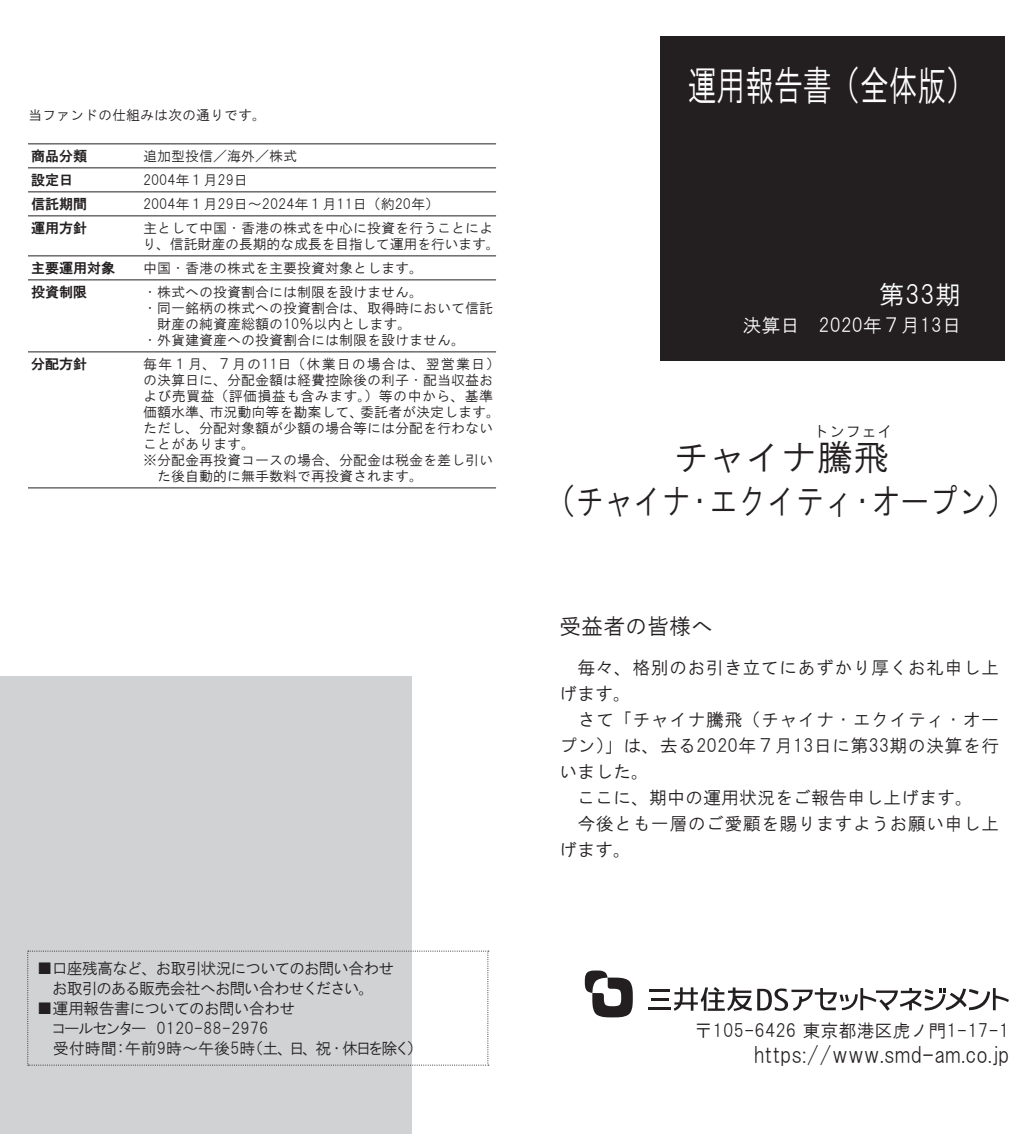
<style>
.page{position:relative;width:1032px;height:1134px;background:#fff}
.page>*{position:absolute;margin:0;border:0;box-sizing:border-box;transform-origin:0 0}
.t1{font:41px "HGS Gothic M";color:#fff;scale:.7 1}
.t2{font:36px "HGS Gothic M";color:#231f20;scale:.8 1}
.t3{font:36px "HGS Gothic M";color:#231f20}
.t4{font:26px "HGS Gothic M";color:#fff}
.t5{font:22px "HGS Gothic M";color:#231f20}
.t6{font:19px "HGS Gothic M";color:#fff}
.t7{font:18px/26px "HGS Gothic M";letter-spacing:.02em;color:#231f20}
.t8{font:18px "HGS Gothic M";color:#231f20}
.t9{font:16px/20px "HGS Gothic M";letter-spacing:-.04em;color:#231f20}
.t10{font:16px/20px "HGS Gothic M";letter-spacing:-.06em;color:#231f20}
.t11{font:14px/16px "HGS Gothic M";color:#231f20}
.t12{font:14px "HGS Gothic E";color:#231f20}
.t13{font:14px "HGS Gothic M";letter-spacing:.075em;color:#231f20}
.t14{font:14px "HGS Gothic M";letter-spacing:.025em;color:#231f20}
</style>
<div class="page">
<div style="left:660px;top:36px;width:344px;height:324px;background:#231f20"></div>
<div style="left:0;top:676px;width:412px;height:458px;background:#d1d2d4"></div>
<hr style="left:28px;top:143px;width:468px;height:1px;background:#231f20">
<hr style="left:28px;top:167px;width:468px;height:1px;background:#231f20">
<hr style="left:28px;top:191px;width:468px;height:1px;background:#231f20">
<hr style="left:28px;top:215px;width:468px;height:1px;background:#231f20">
<hr style="left:28px;top:255px;width:468px;height:1px;background:#231f20">
<hr style="left:28px;top:279px;width:468px;height:1px;background:#231f20">
<hr style="left:28px;top:351px;width:468px;height:1px;background:#231f20">
<hr style="left:28px;top:487px;width:468px;height:1px;background:#231f20">
<svg style="left:27px;top:950px;width:462px;height:115px"></svg>
<svg style="left:585px;top:970px;width:48px;height:47px"></svg>
<hr style="left:649px;top:989px;width:21px;height:3px;background:#231f20">
<hr style="left:648px;top:1007px;width:23px;height:2px;background:#231f20">
<svg style="left:651px;top:998px;width:17px;height:2px"></svg>
<svg style="left:674px;top:987px;width:335px;height:24px"></svg>
<p class="t11" style="left:28px;top:107px;width:239px">当ファンドの仕組みは次の通りです。</p>
<p class="t12" style="left:31px;top:149px;width:57px">商品分類</p>
<p class="t11" style="left:143px;top:148px;width:155px">追加型投信／海外／株式</p>
<p class="t12" style="left:31px;top:173px;width:43px">設定日</p>
<p class="t11" style="left:143px;top:172px;width:106px">2004年１月29日</p>
<p class="t12" style="left:31px;top:197px;width:57px">信託期間</p>
<p class="t11" style="left:143px;top:196px;width:298px">2004年１月29日～2024年１月11日（約20年）</p>
<p class="t12" style="left:31px;top:221px;width:57px">運用方針</p>
<p class="t11" style="left:143px;top:220px;width:359px">主として中国・香港の株式を中心に投資を行うことにより、信託財産の長期的な成長を目指して運用を行います。</p>
<p class="t12" style="left:31px;top:261px;width:85px">主要運用対象</p>
<p class="t11" style="left:143px;top:260px;width:281px">中国・香港の株式を主要投資対象とします。</p>
<p class="t12" style="left:31px;top:285px;width:57px">投資制限</p>
<p class="t11" style="left:143px;top:284px;width:281px">・ 株式への投資割合には制限を設けません。</p>
<p class="t11" style="left:143px;top:300px;width:351px">・ 同一銘柄の株式への投資割合は、取得時において信託</p>
<p class="t11" style="left:157px;top:316px;width:256px">財産の純資産総額の10％以内とします。</p>
<p class="t11" style="left:143px;top:332px;width:323px">・ 外貨建資産への投資割合には制限を設けません。</p>
<p class="t12" style="left:31px;top:357px;width:57px">分配方針</p>
<p class="t13" style="left:143px;top:357px;width:358px">毎年１月、７月の11日（休業日の場合は、翌営業日）</p>
<p class="t11" style="left:143px;top:372px;width:351px">の決算日に、分配金額は経費控除後の利子・配当収益お</p>
<p class="t14" style="left:143px;top:389px;width:352px">よび売買益（評価損益も含みます。）等の中から、基準</p>
<p class="t11" style="left:143px;top:404px;width:358px">価額水準、市況動向等を勘案して、委託者が決定します。</p>
<p class="t11" style="left:143px;top:420px;width:351px">ただし、分配対象額が少額の場合等には分配を行わない</p>
<p class="t11" style="left:143px;top:436px;width:113px">ことがあります。</p>
<p class="t11" style="left:143px;top:452px;width:351px">※ 分配金再投資コースの場合、分配金は税金を差し引い</p>
<p class="t11" style="left:157px;top:468px;width:267px">た後自動的に無手数料で再投資されます。</p>
<p class="t10" style="left:37px;top:958px;width:359px">■口座残高など、お取引状況についてのお問い合わせ　お取引のある販売会社へお問い合わせください。</p>
<p class="t9" style="left:37px;top:998px;width:388px">■運用報告書についてのお問い合わせ<br>　コールセンター 0120-88-2976<br>　受付時間：午前9時～午後5時（土、日、祝・休日を除く）</p>
<h1 class="t1" style="left:688px;top:65px;width:412px">運用報告書（全体版）</h1>
<h3 class="t4" style="left:879px;top:282px;width:84px">第33期</h3>
<h3 class="t6" style="left:743px;top:316px;width:220px">決算日　2020年７月13日</h3>
<p class="t10" style="left:813px;top:421px;width:81px">トンフェイ</p>
<h2 class="t3" style="left:673px;top:439px;width:217px">チャイナ騰飛</h2>
<h2 class="t2" style="left:547px;top:483px;width:587px">（チャイナ・エクイティ・オープン）</h2>
<h3 class="t5" style="left:559px;top:615px;width:155px">受益者の皆様へ</h3>
<p class="t7" style="left:559px;top:655px;width:442px">　毎々、格別のお引き立てにあずかり厚くお礼申し上げます。<br>　さて「チャイナ騰飛（チャイナ・エクイティ・オープン）」は、去る2020年７月13日に第33期の決算を行いました。<br>　ここに、期中の運用状況をご報告申し上げます。<br>　今後とも一層のご愛顧を賜りますようお願い申し上げます。</p>
<p class="t8" style="left:695px;top:1022px;width:316px">〒105-6426 東京都港区虎ノ門1-17-1</p>
<h3 class="t5" style="left:754px;top:1044px;width:257px">https://www.smd-am.co.jp</h3>
</div>
